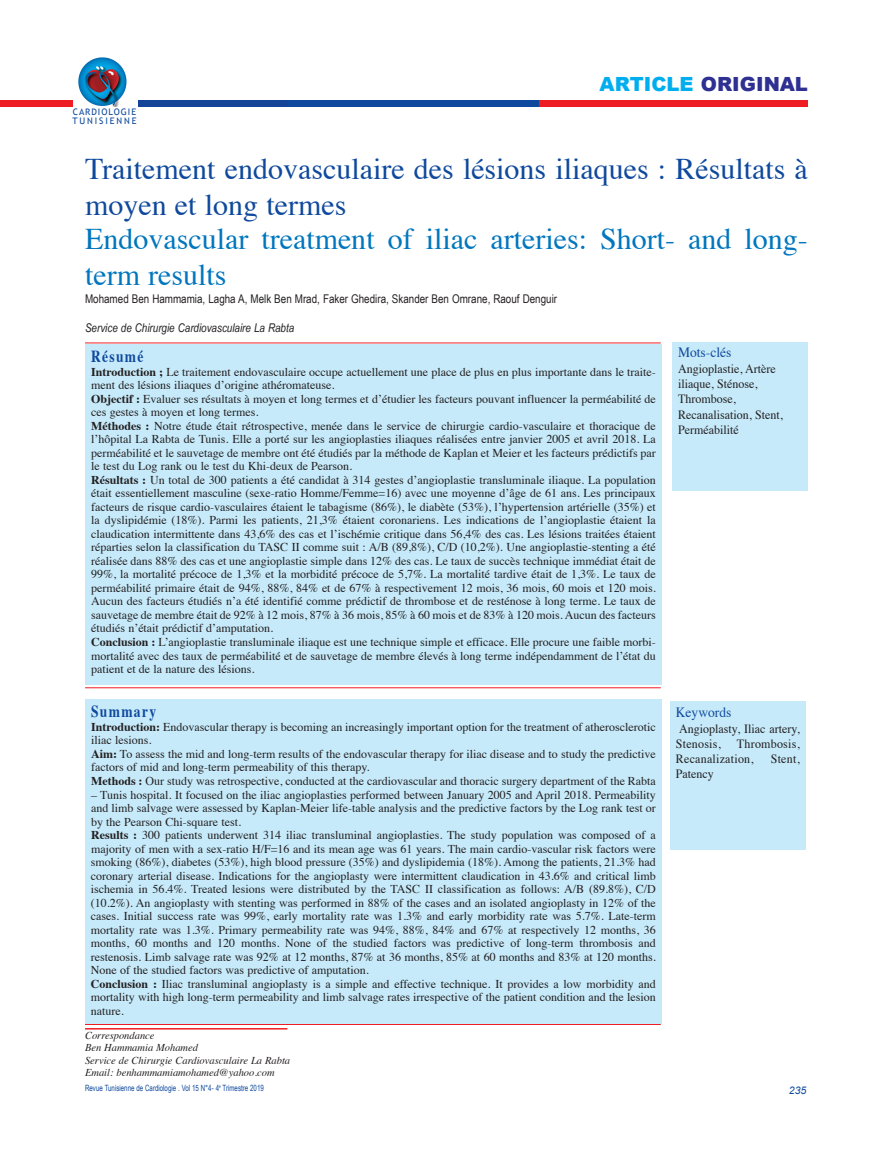
<style>
.page{position:relative;width:893px;height:1149px;background:#fff}
.page>*{position:absolute;margin:0;border:0;box-sizing:border-box;transform-origin:0 0}
.t1{font:30px/36px "Times";color:#0f499d}
.t2{font:30px/36px "Times";color:#0076be}
.t3{font:900 19.5px "Arial";color:#2e3092}
.t4{font:700 16.8px "Times";letter-spacing:.1em;color:#0f499d;scale:.8 1}
.t5{font:14.1px "Times";color:#0f499d;scale:.95 1}
.t6{font:12.6px/15px "Times";color:#231f20;scale:.95 1}
.t7{font:12.6px/15px "Times";letter-spacing:.02em;color:#231f20;scale:.95 1}
.t8{font:12px/13.5px "Times";color:#231f20}
.t9{font:12px "Arial Narrow";color:#231f20}
.t10{font:italic 12px "Arial Narrow";color:#231f20}
.t11{font:italic 10.5px/12.6px "Times";color:#231f20}
.t12{font:italic 10.5px "Arial";color:#0f499d}
.t13{font:9px/9px "Trebuchet MS";letter-spacing:.105em;color:#0f499d}
.t14{font:8.7px "Arial Narrow";color:#0f499d;scale:.87 1}
.s1{color:#00aeef}
.s2{font-weight:700}
</style>
<div class="page">
<div style="left:85px;top:344px;width:577px;height:340px;background:#c6eafa"></div>
<div style="left:85px;top:699px;width:577px;height:324px;background:#c6eafa"></div>
<hr style="left:85px;top:1027px;width:202px;height:2px;background:#ee1d23">
<div style="left:672px;top:341px;width:136px;height:149px;background:#c6eafa"></div>
<div style="left:670px;top:701px;width:136px;height:149px;background:#c6eafa"></div>
<hr style="left:85px;top:342px;width:576px;height:1px;background:#ee1d23">
<hr style="left:85px;top:687px;width:576px;height:1px;background:#ee1d23">
<hr style="left:85px;top:1023px;width:576px;height:1px;background:#ee1d23">
<div style="left:0;top:100px;width:73px;height:6px;background:#ee1d23"></div>
<div style="left:138px;top:100px;width:149px;height:6px;background:#154398"></div>
<div style="left:287px;top:100px;width:253px;height:6px;background:#0f499d"></div>
<div style="left:539px;top:100px;width:269px;height:6px;background:#ee1d23"></div>
<img style="left:78px;top:57px;width:49px;height:49px">
<p class="t13" style="left:72px;top:107px;width:66px">CARDIOLOGIE<br>TUNISIENNE</p>
<h2 class="t3" style="left:600px;top:69px;width:210px"><span class="s1">ARTICLE</span> ORIGINAL</h2>
<h1 class="t1" style="left:85px;top:153px;width:724px">Traitement endovasculaire des lésions iliaques : Résultats à moyen et long termes</h1>
<h1 class="t2" style="left:85px;top:223px;width:724px">Endovascular treatment of iliac arteries: Short- and long&shy;term results</h1>
<p class="t9" style="left:85px;top:292px;width:474px">Mohamed Ben Hammamia, Lagha A, Melk Ben Mrad, Faker Ghedira, Skander Ben Omrane, Raouf Denguir</p>
<p class="t10" style="left:85px;top:320px;width:211px">Service de Chirurgie Cardiovasculaire La Rabta</p>
<h3 class="t4" style="left:91px;top:349px;width:67px">Résumé</h3>
<p class="t8" style="left:91px;top:366px;width:566px"><span class="s2">Introduction ;</span> Le traitement endovasculaire occupe actuellement une place de plus en plus importante dans le traite&shy;ment des lésions iliaques d’origine athéromateuse.<br><span class="s2">Objectif :</span> Evaluer ses résultats à moyen et long termes et d’étudier les facteurs pouvant influencer la perméabilité de ces gestes à moyen et long termes.<br><span class="s2">Méthodes :</span> Notre étude était rétrospective, menée dans le service de chirurgie cardio-vasculaire et thoracique de l’hôpital La Rabta de Tunis. Elle a porté sur les angioplasties iliaques réalisées entre janvier 2005 et avril 2018. La perméabilité et le sauvetage de membre ont été étudiés par la méthode de Kaplan et Meier et les facteurs prédictifs par le test du Log rank ou le test du Khi-deux de Pearson.<br><span class="s2">Résultats :</span> Un total de 300 patients a été candidat à 314 gestes d’angioplastie transluminale iliaque. La population était essentiellement masculine (sexe-ratio Homme/Femme=16) avec une moyenne d’âge de 61 ans. Les principaux facteurs de risque cardio-vasculaires étaient le tabagisme (86%), le diabète (53%), l’hypertension artérielle (35%) et la dyslipidémie (18%). Parmi les patients, 21,3% étaient coronariens. Les indications de l’angioplastie étaient la claudication intermittente dans 43,6% des cas et l’ischémie critique dans 56,4% des cas. Les lésions traitées étaient réparties selon la classification du TASC II comme suit : A/B (89,8%), C/D (10,2%). Une angioplastie-stenting a été réalisée dans 88% des cas et une angioplastie simple dans 12% des cas. Le taux de succès technique immédiat était de 99%, la mortalité précoce de 1,3% et la morbidité précoce de 5,7%. La mortalité tardive était de 1,3%. Le taux de perméabilité primaire était de 94%, 88%, 84% et de 67% à respectivement 12 mois, 36 mois, 60 mois et 120 mois.<br>Aucun des facteurs étudiés n’a été identifié comme prédictif de thrombose et de resténose à long terme. Le taux de sauvetage de membre était de 92% à 12 mois, 87% à 36 mois, 85% à 60 mois et de 83% à 120 mois. Aucun des facteurs étudiés n’était prédictif d’amputation.<br><span class="s2">Conclusion :</span> L’angioplastie transluminale iliaque est une technique simple et efficace. Elle procure une faible morbi&shy;mortalité avec des taux de perméabilité et de sauvetage de membre élevés à long terme indépendamment de l’état du patient et de la nature des lésions.</p>
<h3 class="t4" style="left:91px;top:704px;width:83px">Summary</h3>
<p class="t8" style="left:91px;top:721px;width:566px"><span class="s2">Introduction:</span> Endovascular therapy is becoming an increasingly important option for the treatment of atherosclerotic iliac lesions.<br><span class="s2">Aim:</span> To assess the mid and long-term results of the endovascular therapy for iliac disease and to study the predictive factors of mid and long-term permeability of this therapy.<br><span class="s2">Methods :</span> Our study was retrospective, conducted at the cardiovascular and thoracic surgery department of the Rabta</p>
<p class="t8" style="left:91px;top:788px;width:566px">– Tunis hospital. It focused on the iliac angioplasties performed between January 2005 and April 2018. Permeability and limb salvage were assessed by Kaplan-Meier life-table analysis and the predictive factors by the Log rank test or by the Pearson Chi-square test.<br><span class="s2">Results :</span> 300 patients underwent 314 iliac transluminal angioplasties. The study population was composed of a majority of men with a sex-ratio H/F=16 and its mean age was 61 years. The main cardio-vascular risk factors were smoking (86%), diabetes (53%), high blood pressure (35%) and dyslipidemia (18%). Among the patients, 21.3% had coronary arterial disease. Indications for the angioplasty were intermittent claudication in 43.6% and critical limb ischemia in 56.4%. Treated lesions were distributed by the TASC II classification as follows: A/B (89.8%), C/D (10.2%). An angioplasty with stenting was performed in 88% of the cases and an isolated angioplasty in 12% of the cases. Initial success rate was 99%, early mortality rate was 1.3% and early morbidity rate was 5.7%. Late-term mortality rate was 1.3%. Primary permeability rate was 94%, 88%, 84% and 67% at respectively 12 months, 36 months, 60 months and 120 months. None of the studied factors was predictive of long-term thrombosis and restenosis. Limb salvage rate was 92% at 12 months, 87% at 36 months, 85% at 60 months and 83% at 120 months.<br>None of the studied factors was predictive of amputation.<br><span class="s2">Conclusion :</span> Iliac transluminal angioplasty is a simple and effective technique. It provides a low morbidity and mortality with high long-term permeability and limb salvage rates irrespective of the patient condition and the lesion nature.</p>
<p class="t11" style="left:85px;top:1029px;width:207px">Correspondance<br>Ben Hammamia Mohamed<br>Service de Chirurgie Cardiovasculaire La Rabta<br>Email: benhammamiamohamed@yahoo.com</p>
<p class="t5" style="left:678px;top:347px;width:58px">Mots-clés</p>
<p class="t6" style="left:678px;top:362px;width:112px">Angioplastie, Artère iliaque, Sténose,<br>Thrombose,<br>Recanalisation, Stent,<br>Perméabilité</p>
<p class="t5" style="left:676px;top:706px;width:60px">Keywords</p>
<p class="t6" style="left:676px;top:722px;width:132px">Angioplasty, Iliac artery,<br>Stenosis,</p>
<p class="t7" style="left:676px;top:737px;width:132px;text-indent:61px">Thrombosis,<br>Recanalization,</p>
<p class="t6" style="left:771px;top:752px;width:32px">Stent,</p>
<p class="t6" style="left:676px;top:767px;width:41px">Patency</p>
<p class="t14" style="left:85px;top:1082px;width:207px">Revue Tunisienne de Cardiologie . Vol 15 N°4- 4<sup>è</sup> Trimestre 2019</p>
<p class="t12" style="left:789px;top:1084px;width:19px">235</p>
</div>
